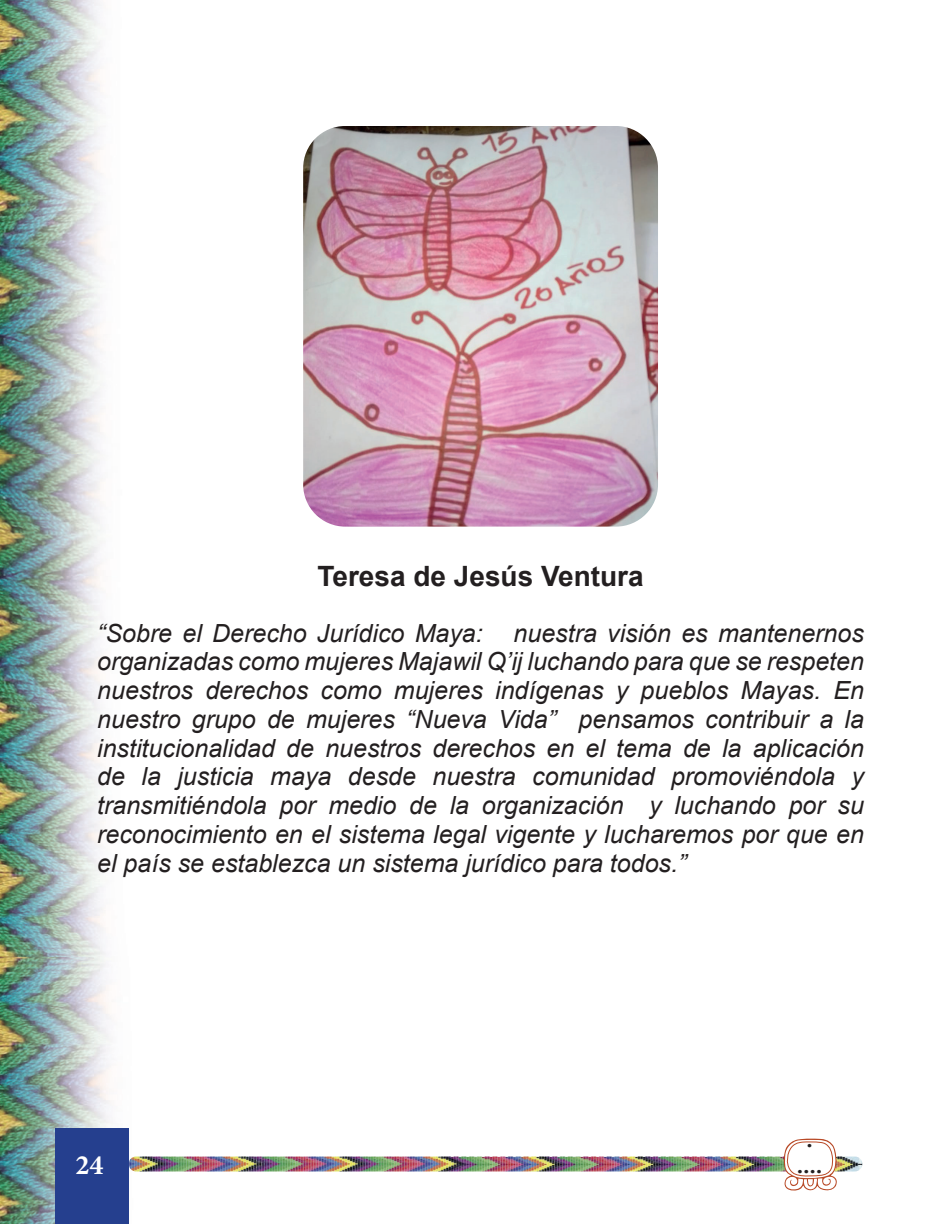
<style>
.page{position:relative;width:936px;height:1224px;background:#fff}
.page>*{position:absolute;margin:0;border:0;box-sizing:border-box;transform-origin:0 0}
.t1{font:700 28px "Arial";color:#231f20}
.t2{font:700 28px "Minion Pro";color:#fff}
.t3{font:italic 25px/28.8px "Arial";color:#231f20;text-align:justify}
.t4{font:22px/26.4px "Ajilabalil Maya Naoj";color:#231f20}
</style>
<div class="page">
<img style="left:0;top:0;width:863px;height:1224px">
<img style="left:129px;top:1156px;width:733px;height:16px;border-radius:8px">
<div style="left:55px;top:1129px;width:74px;height:95px;background:#253f8e"></div>
<svg style="left:783px;top:1138px;width:56px;height:53px"></svg>
<img style="left:303px;top:126px;width:355px;height:401px">
<p class="t1" style="left:317px;top:556px;width:328px">Teresa de Jesús Ventura</p>
<p class="t3" style="left:97px;top:619px;width:768px">“Sobre el Derecho Jurídico Maya: nuestra visión es mantenernos organizadas como mujeres Majawil Q’ij luchando para que se respeten nuestros derechos como mujeres indígenas y pueblos Mayas. En nuestro grupo de mujeres “Nueva Vida” pensamos contribuir a la institucionalidad de nuestros derechos en el tema de la aplicación de la justicia maya desde nuestra comunidad promoviéndola y transmitiéndola por medio de la organización y luchando por su reconocimiento en el sistema legal vigente y lucharemos por que en el país se establezca un sistema jurídico para todos.”</p>
<p class="t2" style="left:76px;top:1145px;width:29px">24</p>
<p class="t4" style="left:798px;top:1127px;width:26px">1<br>4</p>
</div>
